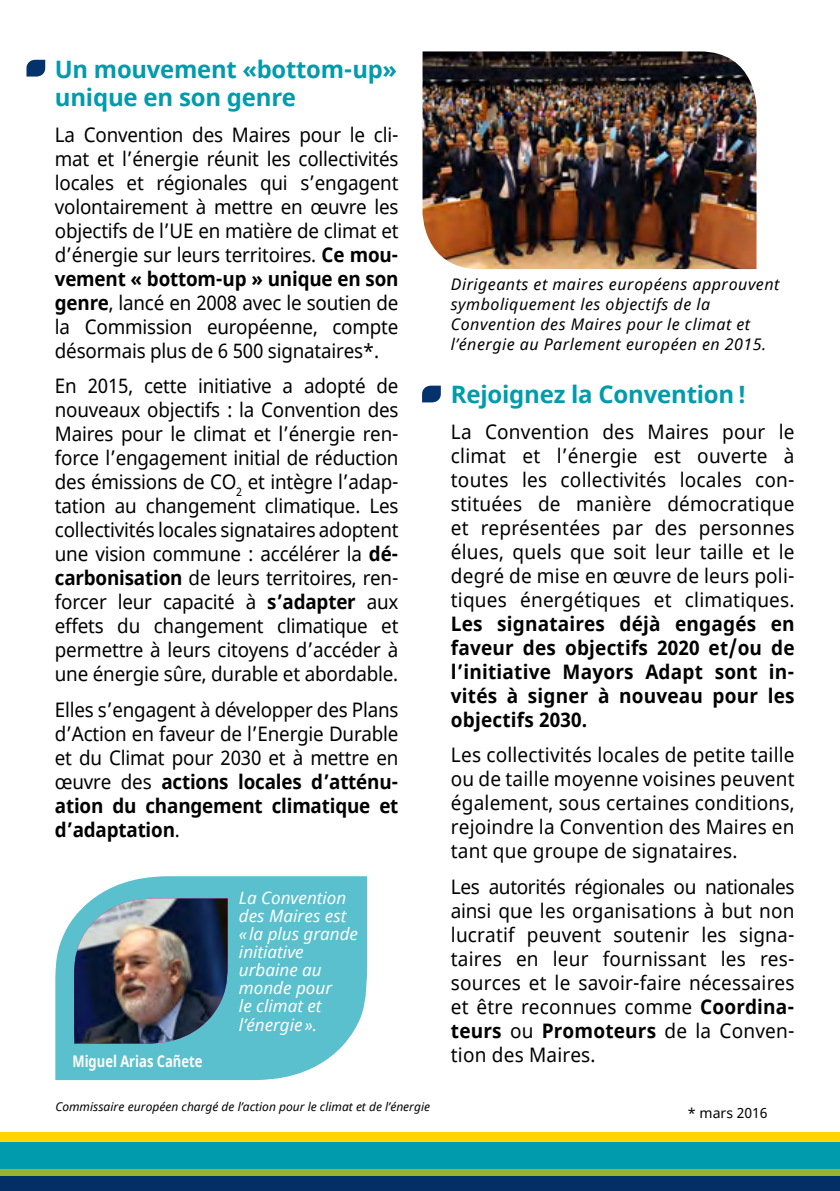
<style>
.page{position:relative;width:840px;height:1191px;background:#fff}
.page>*{position:absolute;margin:0;border:0;box-sizing:border-box;transform-origin:0 0}
.t1{font:700 24px/28.8px "Noto Sans";letter-spacing:-.01em;color:#009bac}
.t2{font:20px/24px "Noto Sans";letter-spacing:-.005em;color:#000;text-align:justify;scale:.94 1}
.t3{font:20px/24px "Noto Sans";letter-spacing:-.005em;color:#000;text-align:justify;scale:.95 1}
.t4{font:700 20px/24px "Noto Sans";letter-spacing:.01em;color:#000;text-align:justify;scale:.95 1}
.t5{font:italic 17px/18.2px "Noto Sans";color:#fff}
.t6{font:italic 16px/20px "Noto Sans";letter-spacing:.03em;color:#000}
.t7{font:700 16px "Noto Sans";color:#fff;scale:.81 1}
.t8{font:14px "Noto Sans";color:#000}
.t9{font:italic 12px "Noto Sans";color:#000}
.s1{font-weight:700}
</style>
<div class="page">
<div style="left:0;top:1132px;width:839px;height:10px;background:#ffd500"></div>
<div style="left:0;top:1142px;width:839px;height:27px;background:#009bac"></div>
<div style="left:0;top:1169px;width:839px;height:7px;background:#95b531"></div>
<div style="left:0;top:1176px;width:839px;height:15px;background:#042f66"></div>
<svg style="left:26px;top:60px;width:19px;height:17px"></svg>
<svg style="left:422px;top:386px;width:18px;height:16px"></svg>
<img style="left:422px;top:51px;width:334px;height:218px">
<svg style="left:55px;top:876px;width:312px;height:204px;background:#6cc6d1"></svg>
<img style="left:74px;top:898px;width:153px;height:145px">
<p class="t1" style="left:55px;top:55px;width:343px">Un mouvement «bottom-up» unique en son genre</p>
<p class="t2" style="left:55px;top:123px;width:367px">La Convention des Maires pour le cli&shy;mat et l’énergie réunit les collectivités locales et régionales qui s’engagent volontairement à mettre en œuvre les objectifs de l’UE en matière de climat et d’énergie sur leurs territoires. <span class="s1">Ce mou&shy;vement « bottom-up » unique en son genre</span>, lancé en 2008 avec le soutien de la Commission européenne, compte désormais plus de 6 500 signataires*.</p>
<p class="t2" style="left:55px;top:374px;width:367px">En 2015, cette initiative a adopté de nouveaux objectifs : la Convention des Maires pour le climat et l’énergie ren&shy;force l’engagement initial de réduction des émissions de CO<sub>2</sub> et intègre l’adap&shy;tation au changement climatique. Les collectivités locales signataires adoptent une vision commune : accélérer la <span class="s1">dé&shy;carbonisation</span> de leurs territoires, ren&shy;forcer leur capacité à <span class="s1">s’adapter</span> aux effets du changement climatique et permettre à leurs citoyens d’accéder à une énergie sûre, durable et abordable.</p>
<p class="t2" style="left:55px;top:698px;width:367px">Elles s’engagent à développer des Plans d’Action en faveur de l’Energie Durable et du Climat pour 2030 et à mettre en œuvre des <span class="s1">actions locales d’atténu&shy;ation du changement climatique et d’adaptation</span>.</p>
<p class="t7" style="left:72px;top:1050px;width:162px">Miguel Arias Cañete</p>
<p class="t5" style="left:239px;top:888px;width:120px">La Convention des Maires est « la plus grande initiative urbaine au monde pour<br>le climat et l’énergie ».</p>
<p class="t9" style="left:55px;top:1098px;width:376px">Commissaire européen chargé de l’action pour le climat et de l’énergie</p>
<p class="t6" style="left:450px;top:274px;width:330px">Dirigeants et maires européens approuvent symboliquement les objectifs de la Convention des Maires pour le climat et l’énergie au Parlement européen en 2015.</p>
<p class="t1" style="left:450px;top:381px;width:297px">Rejoignez la Convention!</p>
<p class="t3" style="left:450px;top:420px;width:363px">La Convention des Maires pour le climat et l’énergie est ouverte à toutes les collectivités locales con&shy;stituées de manière démocratique et représentées par des personnes élues, quels que soit leur taille et le degré de mise en œuvre de leurs poli&shy;tiques énergétiques et climatiques.</p>
<p class="t4" style="left:450px;top:612px;width:363px">Les signataires déjà engagés en faveur des objectifs 2020 et/ou de l’initiative Mayors Adapt sont in&shy;vités à signer à nouveau pour les objectifs 2030.</p>
<p class="t3" style="left:450px;top:743px;width:363px">Les collectivités locales de petite taille ou de taille moyenne voisines peuvent également, sous certaines conditions, rejoindre la Convention des Maires en tant que groupe de signataires.</p>
<p class="t3" style="left:450px;top:875px;width:363px">Les autorités régionales ou nationales ainsi que les organisations à but non lucratif peuvent soutenir les signa&shy;taires en leur fournissant les res&shy;sources et le savoir-faire nécessaires et être reconnues comme <span class="s1">Coordina&shy;teurs</span> ou <span class="s1">Promoteurs</span> de la Conven&shy;tion des Maires.</p>
<p class="t8" style="left:687px;top:1103px;width:82px">* mars 2016</p>
</div>
